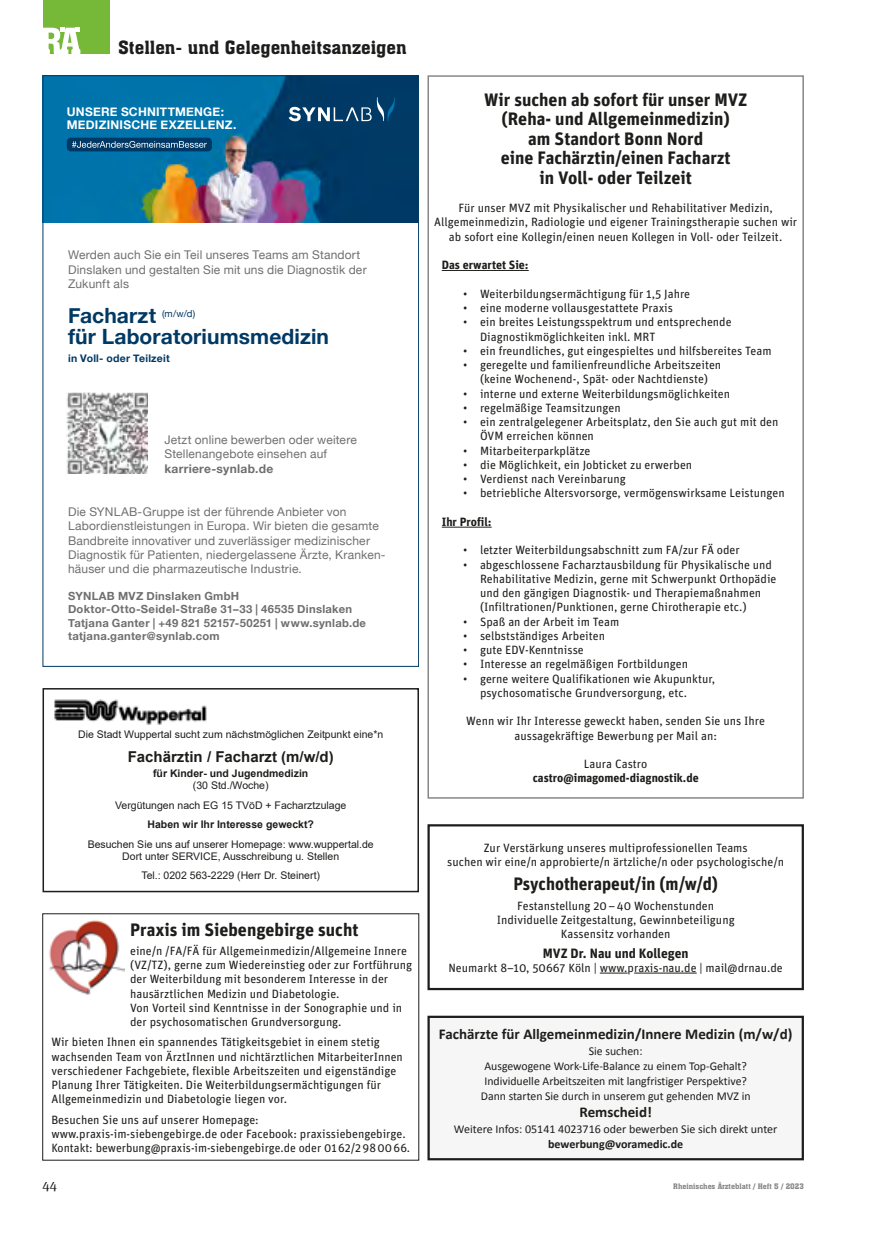
<style>
.page{position:relative;width:872px;height:1234px;background:#fff}
.page>*{position:absolute;margin:0;border:0;box-sizing:border-box;transform-origin:0 0}
.t1{font:700 21px/21.5px "Helvetica Neue";letter-spacing:.005em;color:#003963}
.t2{font:700 18px/19.5px "Unit Pro";color:#1d1d1b;text-align:center}
.t3{font:18px "Aachen BT";color:#1d1d1b}
.t4{font:700 18px "Unit Pro";color:#1d1d1b;scale:.96 1}
.t5{font:700 15px "Calibri";color:#1d1d1b}
.t6{font:700 15px "Arial";color:#1d1d1b}
.t7{font:700 13.5px "Unit Pro";color:#1d1d1b}
.t8{font:13.5px "Meta Serif Pro";color:#1d1d1b}
.t9{font:12px/14.2px "Unit Pro";color:#1d1d1b}
.t10{font:12px/14.4px "Helvetica Neue";letter-spacing:.015em;color:#706f6f}
.t11{font:12px/15px "Calibri";color:#1d1d1b;text-align:center}
.t12{font:700 12px "Unit Pro";color:#1d1d1b}
.t13{font:700 12px/13.2px "Helvetica Neue";letter-spacing:.02em;color:#fff}
.t14{font:700 12px "Calibri";color:#1d1d1b}
.t15{font:700 12px "Helvetica Neue";letter-spacing:.025em;color:#706f6f}
.t16{font:700 11.25px/13.5px "Helvetica Neue";letter-spacing:.025em;color:#706f6f}
.t17{font:10.5px/19.5px "Arial";color:#1d1d1b;text-align:center}
.t18{font:700 10.5px "Arial";color:#1d1d1b}
.t19{font:700 10.5px "Helvetica Neue";letter-spacing:.025em;color:#003963}
.t20{font:7.5px "Aachen BT";color:#878787}
</style>
<div class="page">
<div style="left:43px;top:0;width:66px;height:54px;background:#76b837"></div>
<svg style="left:43px;top:28px;width:37px;height:26px"></svg>
<img style="left:54px;top:699px;width:152px;height:25px">
<div style="left:43px;top:688px;width:376px;height:204px;border:2px solid #1d1d1b"></div>
<img style="left:49px;top:920px;width:75px;height:74px">
<img style="left:45px;top:77px;width:372px;height:145px">
<div style="left:67px;top:138px;width:145px;height:13px;background:#003865;border-radius:4px"></div>
<svg style="left:72px;top:141px;width:135px;height:7px"></svg>
<svg style="left:289px;top:97px;width:106px;height:24px;background:#2e5e82"></svg>
<img style="left:67px;top:392px;width:80px;height:81px">
<hr style="left:442px;top:270px;width:87px;height:1px;background:#1d1d1b">
<hr style="left:442px;top:526px;width:49px;height:1px;background:#1d1d1b">
<div style="left:427px;top:75px;width:377px;height:723px;border:2px solid #878787"></div>
<div style="left:428px;top:1016px;width:374px;height:142px;background:#f6f6f6"></div>
<div style="left:427px;top:1015px;width:377px;height:145px;border:2px solid #1d1d1b"></div>
<svg style="left:600px;top:972px;width:27px;height:1px"></svg>
<hr style="left:634px;top:972px;width:62px;height:1px;background:#1d1d1b">
<div style="left:427px;top:824px;width:377px;height:165px;border:2px solid #1d1d1b"></div>
<h2 class="t3" style="left:118px;top:36px;width:290px">Stellen- und Gelegenheitsanzeigen</h2>
<p class="t13" style="left:67px;top:105px;width:171px">UNSERE SCHNITTMENGE:<br>MEDIZINISCHE EXZELLENZ.</p>
<p class="t10" style="left:68px;top:248px;width:300px">Werden auch Sie ein Teil unseres Teams am Standort<br>Dinslaken und gestalten Sie mit uns die Diagnostik der<br>Zukunft als</p>
<h1 class="t1" style="left:68px;top:304px;width:262px">Facharzt <sup>(m/w/d)<br></sup>für Laboratoriumsmedizin</h1>
<p class="t19" style="left:68px;top:351px;width:103px">in Voll- oder Teilzeit</p>
<p class="t10" style="left:164px;top:432px;width:194px">Jetzt online bewerben oder weitere<br>Stellenangebote einsehen auf</p>
<p class="t15" style="left:164px;top:461px;width:110px">karriere-synlab.de</p>
<p class="t10" style="left:68px;top:504px;width:319px">Die SYNLAB-Gruppe ist der führende Anbieter von Labordienstleistungen in Europa. Wir bieten die gesamte Bandbreite innovativer und zuverlässiger medizinischer Diagnostik für Patienten, niedergelassene Ärzte, Kranken&shy;häuser und die pharmazeutische Industrie.</p>
<p class="t16" style="left:68px;top:588px;width:299px">SYNLAB MVZ Dinslaken GmbH Doktor-Otto-Seidel-Straße 31–33 | 46535 Dinslaken Tatjana Ganter | +49 821 52157-50251 | www.synlab.de tatjana.ganter@synlab.com</p>
<p class="t17" style="left:78px;top:724px;width:307px">Die Stadt Wuppertal sucht zum nächstmöglichen Zeitpunkt eine*n</p>
<p class="t6" style="left:128px;top:746px;width:207px">Fachärztin / Facharzt (m/w/d)</p>
<p class="t18" style="left:153px;top:766px;width:157px">für Kinder- und Jugendmedizin</p>
<p class="t17" style="left:115px;top:775px;width:233px">(30 Std./Woche)<br>Vergütungen nach EG 15 TVöD + Facharztzulage</p>
<p class="t18" style="left:148px;top:817px;width:168px">Haben wir Ihr Interesse geweckt?</p>
<p class="t17" style="left:88px;top:838px;width:287px;line-height:12px">Besuchen Sie uns auf unserer Homepage: www.wuppertal.de<br>Dort unter SERVICE, Ausschreibung u. Stellen</p>
<p class="t17" style="left:141px;top:865px;width:180px">Tel.: 0202 563-2229 (Herr Dr. Steinert)</p>
<h2 class="t2" style="left:130px;top:918px;width:230px">Praxis im Siebengebirge sucht</h2>
<p class="t9" style="left:130px;top:942px;width:284px">eine/n /FA/FÄ für Allgemeinmedizin/Allgemeine Innere (VZ/TZ), gerne zum Wiedereinstieg oder zur Fortführung der Weiterbildung mit besonderem Interesse in der hausärztlichen Medizin und Diabetologie.<br>Von Vorteil sind Kenntnisse in der Sonographie und in der psychosomatischen Grundversorgung.</p>
<p class="t9" style="left:51px;top:1034px;width:353px">Wir bieten Ihnen ein spannendes Tätigkeitsgebiet in einem stetig wachsenden Team von ÄrztInnen und nichtärztlichen MitarbeiterInnen verschiedener Fachgebiete, flexible Arbeitszeiten und eigenständige Planung Ihrer Tätigkeiten. Die Weiterbildungsermächtigungen für Allgemeinmedizin und Diabetologie liegen vor.</p>
<p class="t9" style="left:51px;top:1111px;width:360px">Besuchen Sie uns auf unserer Homepage: www.praxis-im-siebengebirge.de oder Facebook: praxissiebengebirge.<br>Kontakt: bewerbung@praxis-im-siebengebirge.de oder 0162/2980066.</p>
<h2 class="t2" style="left:484px;top:88px;width:264px">Wir suchen ab sofort für unser MVZ (Reha- und Allgemeinmedizin)<br>am Standort Bonn Nord<br>eine Fachärztin/einen Facharzt<br>in Voll- oder Teilzeit</h2>
<p class="t9" style="left:434px;top:200px;width:364px;text-align:center">Für unser MVZ mit Physikalischer und Rehabilitativer Medizin,<br>Allgemeinmedizin, Radiologie und eigener Trainingstherapie suchen wir ab sofort eine Kollegin/einen neuen Kollegen in Voll- oder Teilzeit.</p>
<p class="t12" style="left:442px;top:256px;width:88px">Das erwartet Sie:</p>
<p class="t9" style="left:463px;top:286px;width:229px">• Weiterbildungsermächtigung für 1,5 Jahre</p>
<p class="t9" style="left:463px;top:300px;width:211px">• eine moderne vollausgestattete Praxis</p>
<p class="t9" style="left:480px;top:314px;width:253px;text-indent:-17px">• ein breites Leistungsspektrum und entsprechende<br>Diagnostikmöglichkeiten inkl. MRT</p>
<p class="t9" style="left:463px;top:343px;width:310px">• ein freundliches, gut eingespieltes und hilfsbereites Team</p>
<p class="t9" style="left:463px;top:357px;width:260px;text-align:center">• geregelte und familienfreundliche Arbeitszeiten (keine Wochenend-, Spät- oder Nachtdienste)</p>
<p class="t9" style="left:463px;top:385px;width:269px">• interne und externe Weiterbildungsmöglichkeiten</p>
<p class="t9" style="left:463px;top:400px;width:159px">• regelmäßige Teamsitzungen</p>
<p class="t9" style="left:480px;top:414px;width:300px;text-indent:-17px">• ein zentralgelegener Arbeitsplatz, den Sie auch gut mit den<br>ÖVM erreichen können</p>
<p class="t9" style="left:463px;top:442px;width:129px">• Mitarbeiterparkplätze</p>
<p class="t9" style="left:463px;top:457px;width:231px">• die Möglichkeit, ein Jobticket zu erwerben</p>
<p class="t9" style="left:463px;top:471px;width:164px">• Verdienst nach Vereinbarung</p>
<p class="t9" style="left:463px;top:485px;width:323px">• betriebliche Altersvorsorge, vermögenswirksame Leistungen</p>
<p class="t12" style="left:442px;top:512px;width:51px">Ihr Profil:</p>
<p class="t9" style="left:463px;top:542px;width:278px">• letzter Weiterbildungsabschnitt zum FA/zur FÄ oder</p>
<p class="t9" style="left:480px;top:556px;width:298px;text-indent:-17px">• abgeschlossene Facharztausbildung für Physikalische und Rehabilitative Medizin, gerne mit Schwerpunkt Orthopädie und den gängigen Diagnostik- und Therapiemaßnahmen (Infiltrationen/Punktionen, gerne Chirotherapie etc.)</p>
<p class="t9" style="left:463px;top:613px;width:158px">• Spaß an der Arbeit im Team</p>
<p class="t9" style="left:463px;top:628px;width:143px">• selbstständiges Arbeiten</p>
<p class="t9" style="left:463px;top:642px;width:122px">• gute EDV-Kenntnisse</p>
<p class="t9" style="left:463px;top:656px;width:226px">• Interesse an regelmäßigen Fortbildungen</p>
<p class="t9" style="left:480px;top:670px;width:237px;text-indent:-17px">• gerne weitere Qualifikationen wie Akupunktur, psychosomatische Grundversorgung, etc.</p>
<p class="t9" style="left:466px;top:713px;width:300px;text-align:center">Wenn wir Ihr Interesse geweckt haben, senden Sie uns Ihre aussagekräftige Bewerbung per Mail an:</p>
<p class="t9" style="left:584px;top:756px;width:65px">Laura Castro</p>
<p class="t12" style="left:532px;top:769px;width:167px">castro@imagomed-diagnostik.de</p>
<p class="t9" style="left:447px;top:840px;width:338px;text-align:center">Zur Verstärkung unseres multiprofessionellen Teams<br>suchen wir eine/n approbierte/n ärtzliche/n oder psychologische/n</p>
<h2 class="t4" style="left:513px;top:870px;width:215px">Psychotherapeut/in (m/w/d)</h2>
<p class="t9" style="left:497px;top:897px;width:239px;text-align:center">Festanstellung 20–40 Wochenstunden<br>Individuelle Zeitgestaltung, Gewinnbeteiligung<br>Kassensitz vorhanden</p>
<p class="t7" style="left:543px;top:942px;width:147px">MVZ Dr. Nau und Kollegen</p>
<p class="t9" style="left:448px;top:959px;width:336px">Neumarkt 8–10, 50667 Köln | www.praxis-nau.de | mail@drnau.de</p>
<p class="t5" style="left:439px;top:1023px;width:355px">Fachärzte für Allgemeinmedizin/Innere Medizin (m/w/d)</p>
<p class="t11" style="left:481px;top:1043px;width:271px">Sie suchen:<br>Ausgewogene Work-Life-Balance zu einem Top-Gehalt?<br>Individuelle Arbeitszeiten mit langfristiger Perspektive?<br>Dann starten Sie durch in unserem gut gehenden MVZ in</p>
<p class="t5" style="left:579px;top:1101px;width:74px">Remscheid!</p>
<p class="t11" style="left:454px;top:1121px;width:325px">Weitere Infos: 05141 4023716 oder bewerben Sie sich direkt unter</p>
<p class="t14" style="left:548px;top:1135px;width:137px">bewerbung@voramedic.de</p>
<p class="t8" style="left:43px;top:1174px;width:16px">44</p>
<p class="t20" style="left:673px;top:1181px;width:132px">Rheinisches Ärzteblatt / Heft 5 / 2023</p>
</div>
